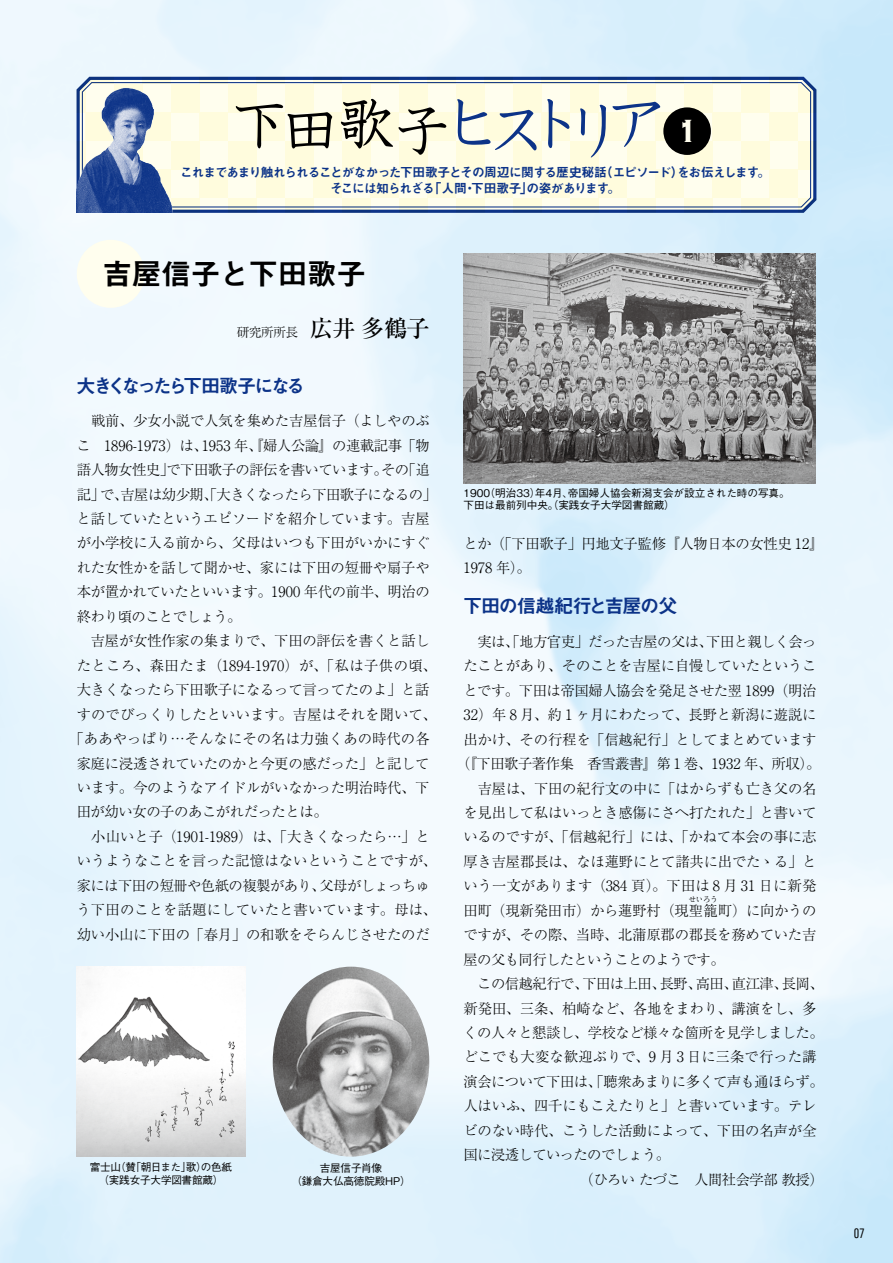
<style>
.page{position:relative;width:893px;height:1263px;background:#fff}
.page>*{position:absolute;margin:0;border:0;box-sizing:border-box;transform-origin:0 0}
.t1{font:60.75px "Kyoka ICA Pro";letter-spacing:-.33em;color:#0c3388}
.t2{font:29.7px "Midashi Go Pro MB31";letter-spacing:-.015em;color:#000}
.t3{font:19.2px "Midashi Go Pro MB31";letter-spacing:-.17em;color:#0c3388}
.t4{font:19.2px "Midashi Go Pro MB31";letter-spacing:-.085em;color:#0c3388}
.t5{font:300 14.4px/24.5px "Ryumin Pro";letter-spacing:-.015em;color:#000}
.t6{font:300 14.4px "Ryumin Pro";letter-spacing:.005em;color:#000}
.t7{font:300 14.4px "Ryumin Pro";letter-spacing:-.035em;color:#000}
.t8{font:300 14.4px "Ryumin Pro";letter-spacing:-.04em;color:#000}
.t9{font:300 14.4px "Ryumin Pro";letter-spacing:-.045em;color:#000}
.t10{font:300 14.4px "Ryumin Pro";letter-spacing:.03em;color:#000}
.t11{font:300 14.4px "Ryumin Pro";letter-spacing:.01em;color:#000}
.t12{font:13.8px "D DIN Condensed";color:#000}
.t13{font:12.75px/15.9px "Midashi Go Pro MB31";letter-spacing:-.08em;color:#0c3388;text-align:center}
.t14{font:300 12.75px "Ryumin Pro";letter-spacing:-.04em;color:#000}
.t15{font:500 10.65px/12.8px "Gothic BBB Pro";letter-spacing:-.005em;color:#000}
.t16{font:500 10.65px/12.8px "Gothic BBB Pro";letter-spacing:-.025em;color:#000;text-align:center}
.t17{font:300 7.2px "Ryumin Pro";color:#000}
.s1{font-size:55.35px;color:#000}
.s2{font-family:"Copperplate Gothic";font-weight:700;font-size:33px;color:#fffeee}
.s3{font-weight:500;font-size:23.4px}
</style>
<div class="page">
<img style="left:0;top:0;width:893px;height:1263px">
<svg style="left:74px;top:74px;width:745px;height:142px"></svg>
<div style="left:77px;top:240px;width:68px;height:68px;background:#fffeee;border-radius:50%"></div>
<img style="left:463px;top:253px;width:352px;height:230px">
<svg style="left:77px;top:77px;width:739px;height:136px;background:#eeeede"></svg>
<div style="left:663px;top:107px;width:48px;height:48px;background:#000;border-radius:50%"></div>
<img style="left:77px;top:966px;width:168px;height:191px">
<img style="left:273px;top:967px;width:156px;height:190px">
<img style="left:77px;top:85px;width:115px;height:128px">
<h1 class="t1" style="left:232px;top:76px;width:468px"><span class="s1">下田歌子</span>ヒストリア <span class="s2">1</span></h1>
<p class="t13" style="left:180px;top:163px;width:591px">これまであまり触れられることがなかった下田歌子とその周辺に関する歴史秘話（エピソード）をお伝えします。そこには知られざる「人間・下田歌子」の姿があります。</p>
<h2 class="t2" style="left:102px;top:250px;width:265px">吉屋信子と下田歌子</h2>
<p class="t14" style="left:237px;top:323px;width:195px">研究所所長　<span class="s3">広井 多鶴子</span></p>
<h3 class="t3" style="left:77px;top:370px;width:230px">大きくなったら下田歌子になる</h3>
<p class="t5" style="left:77px;top:407px;width:355px">　戦前、少女小説で人気を集めた吉屋信子（よしやのぶ</p>
<p class="t6" style="left:76px;top:434px;width:355px">こ　1896-1973）は、1953 年、『婦人公論』の連載記事「物</p>
<p class="t7" style="left:77px;top:458px;width:354px">語人物女性史」で下田歌子の評伝を書いています。その「追</p>
<p class="t8" style="left:77px;top:483px;width:362px">記」で、吉屋は幼少期、「大きくなったら下田歌子になるの」</p>
<p class="t5" style="left:77px;top:505px;width:355px">と話していたというエピソードを紹介しています。吉屋</p>
<p class="t5" style="left:77px;top:530px;width:355px">が小学校に入る前から、父母はいつも下田がいかにすぐ</p>
<p class="t5" style="left:77px;top:554px;width:355px">れた女性かを話して聞かせ、家には下田の短冊や扇子や</p>
<p class="t5" style="left:77px;top:579px;width:355px">本が置かれていたといいます。1900 年代の前半、明治の</p>
<p class="t9" style="left:77px;top:605px;width:166px">終わり頃のことでしょう。</p>
<p class="t5" style="left:77px;top:627px;width:355px">　吉屋が女性作家の集まりで、下田の評伝を書くと話し</p>
<p class="t10" style="left:77px;top:654px;width:362px">たところ、森田たま（1894-1970）が、「私は子供の頃、</p>
<p class="t5" style="left:77px;top:676px;width:354px">大きくなったら下田歌子になるって言ってたのよ」と話</p>
<p class="t6" style="left:77px;top:703px;width:362px">すのでびっくりしたといいます。吉屋はそれを聞いて、</p>
<p class="t6" style="left:70px;top:727px;width:362px">「ああやっぱり…そんなにその名は力強くあの時代の各</p>
<p class="t5" style="left:77px;top:750px;width:354px">家庭に浸透されていたのかと今更の感だった」と記して</p>
<p class="t5" style="left:77px;top:774px;width:354px">います。今のようなアイドルがいなかった明治時代、下</p>
<p class="t5" style="left:77px;top:799px;width:245px">田が幼い女の子のあこがれだったとは｡</p>
<p class="t6" style="left:77px;top:825px;width:355px">　小山いと子（1901-1989）は、「大きくなったら…」と</p>
<p class="t6" style="left:77px;top:850px;width:362px">いうようなことを言った記憶はないということですが、</p>
<p class="t8" style="left:77px;top:874px;width:355px">家には下田の短冊や色紙の複製があり、父母がしょっちゅ</p>
<p class="t11" style="left:77px;top:898px;width:362px">う下田のことを話題にしていたと書いています。母は、</p>
<p class="t5" style="left:77px;top:921px;width:354px">幼い小山に下田の「春月」の和歌をそらんじさせたのだ</p>
<p class="t16" style="left:90px;top:1159px;width:144px">富士山（賛｢朝日また｣歌）の色紙（実践女子大学図書館蔵）</p>
<p class="t15" style="left:291px;top:1161px;width:121px;text-align:center">吉屋信子肖像<br>（鎌倉大仏高徳院殿HP）</p>
<p class="t15" style="left:463px;top:485px;width:328px">1900（明治33）年4月、帝国婦人協会新潟支会が設立された時の写真。下田は最前列中央。（実践女子大学図書館蔵）</p>
<p class="t5" style="left:463px;top:530px;width:362px">とか（「下田歌子」円地文子監修『人物日本の女性史 12』<br>1978 年）。</p>
<h3 class="t4" style="left:463px;top:590px;width:216px">下田の信越紀行と吉屋の父</h3>
<p class="t5" style="left:456px;top:628px;width:366px;text-align:center">　実は、「地方官吏」だった吉屋の父は、下田と親しく会ったことがあり、そのことを吉屋に自慢していたということです。下田は帝国婦人協会を発足させた翌 1899（明治<br>32）年 8 月、約１ヶ月にわたって、長野と新潟に遊説に出かけ、その行程を「信越紀行」としてまとめています（『下田歌子著作集　香雪叢書』第１巻、1932 年、所収）。　吉屋は、下田の紀行文の中に「はからずも亡き父の名を見出して私はいっとき感傷にさへ打たれた」と書いているのですが、「信越紀行」には、「かねて本会の事に志厚き吉屋郡長は、なほ蓮野にとて諸共に出でたゝる」という一文があります（384 頁）。下田は 8 月 31 日に新発田町（現新発田市）から蓮野村（現聖籠町）に向かうの</p>
<p class="t17" style="left:689px;top:894px;width:30px">せいろう</p>
<p class="t5" style="left:463px;top:921px;width:355px">ですが、その際、当時、北蒲原郡の郡長を務めていた吉</p>
<p class="t9" style="left:463px;top:948px;width:263px">屋の父も同行したということのようです。</p>
<p class="t7" style="left:463px;top:972px;width:362px">　この信越紀行で、下田は上田、長野、高田、直江津、長岡、</p>
<p class="t5" style="left:463px;top:995px;width:354px">新発田、三条、柏崎など、各地をまわり、講演をし、多</p>
<p class="t7" style="left:463px;top:1021px;width:362px">くの人々と懇談し、学校など様々な箇所を見学しました。</p>
<p class="t6" style="left:463px;top:1046px;width:355px">どこでも大変な歓迎ぶりで、9 月 3 日に三条で行った講</p>
<p class="t8" style="left:463px;top:1070px;width:362px">演会について下田は、「聴衆あまりに多くて声も通ほらず。</p>
<p class="t5" style="left:463px;top:1093px;width:355px">人はいふ、四千にもこえたりと」と書いています。テレ</p>
<p class="t5" style="left:463px;top:1117px;width:355px">ビのない時代、こうした活動によって、下田の名声が全</p>
<p class="t8" style="left:463px;top:1143px;width:201px">国に浸透していったのでしょう｡</p>
<p class="t7" style="left:580px;top:1168px;width:246px">（ひろい たづこ　人間社会学部 教授）</p>
<p class="t12" style="left:854px;top:1226px;width:12px">07</p>
</div>
